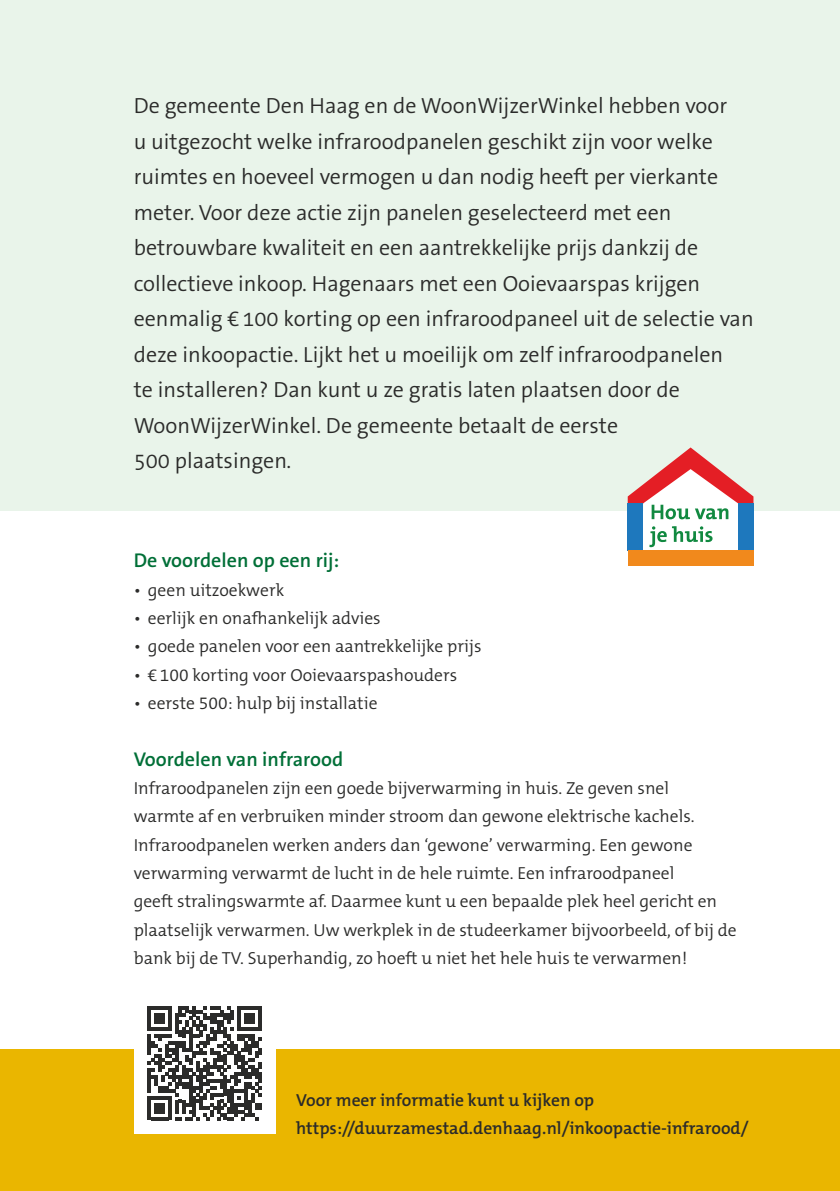
<style>
.page{position:relative;width:840px;height:1191px;background:#fff}
.page>*{position:absolute;margin:0;border:0;box-sizing:border-box;transform-origin:0 0}
.t1{font:300 22px/35.4px "The Sans B W4";color:#2b2b2a}
.t2{font:600 20px "The Sans B W6";color:#006f37}
.t3{font:300 17.6px/28.4px "The Mix B W4";color:#2b2b2a}
.t4{font:600 17.6px/28.4px "The Mix B W6";color:#2b2b2a}
</style>
<div class="page">
<div style="left:0;top:0;width:839px;height:510px;background:#e9f4ea"></div>
<div style="left:0;top:1049px;width:839px;height:142px;background:#eab600"></div>
<div style="left:627px;top:550px;width:126px;height:16px;background:#f1891c"></div>
<svg style="left:627px;top:447px;width:126px;height:103px"></svg>
<div style="left:134px;top:992px;width:141px;height:142px;background:#fff"></div>
<svg style="left:147px;top:1006px;width:114px;height:114px"></svg>
<p class="t1" style="left:134px;top:88px;width:621px">De gemeente Den Haag en de WoonWijzerWinkel hebben voor<br>u uitgezocht welke infraroodpanelen geschikt zijn voor welke ruimtes en hoeveel vermogen u dan nodig heeft per vierkante meter. Voor deze actie zijn panelen geselecteerd met een betrouwbare kwaliteit en een aantrekkelijke prijs dankzij de collectieve inkoop. Hagenaars met een Ooievaarspas krijgen eenmalig €100 korting op een infraroodpaneel uit de selectie van deze inkoopactie. Lijkt het u moeilijk om zelf infraroodpanelen<br>te installeren? Dan kunt u ze gratis laten plaatsen door de WoonWijzerWinkel. De gemeente betaalt de eerste<br>500 plaatsingen.</p>
<p class="t2" style="left:134px;top:547px;width:207px">De voordelen op een rij:</p>
<p class="t3" style="left:134px;top:575px;width:152px">• geen uitzoekwerk</p>
<p class="t3" style="left:134px;top:604px;width:248px">• eerlijk en onafhankelijk advies</p>
<p class="t3" style="left:134px;top:632px;width:349px">• goede panelen voor een aantrekkelijke prijs</p>
<p class="t3" style="left:134px;top:660px;width:325px">• €100 korting voor Ooievaarspashouders</p>
<p class="t3" style="left:134px;top:689px;width:245px">• eerste 500: hulp bij installatie</p>
<p class="t2" style="left:134px;top:746px;width:211px">Voordelen van infrarood</p>
<p class="t3" style="left:134px;top:774px;width:604px">Infraroodpanelen zijn een goede bijverwarming in huis. Ze geven snel<br>warmte af en verbruiken minder stroom dan gewone elektrische kachels.<br>Infraroodpanelen werken anders dan ‘gewone’ verwarming. Een gewone verwarming verwarmt de lucht in de hele ruimte. Een infraroodpaneel<br>geeft stralingswarmte af. Daarmee kunt u een bepaalde plek heel gericht en plaatselijk verwarmen. Uw werkplek in de studeerkamer bijvoorbeeld, of bij de bank bij de TV. Superhandig, zo hoeft u niet het hele huis te verwarmen!</p>
<p class="t4" style="left:296px;top:1085px;width:453px">Voor meer informatie kunt u kijken op https://duurzamestad.denhaag.nl/inkoopactie-infrarood/</p>
</div>
